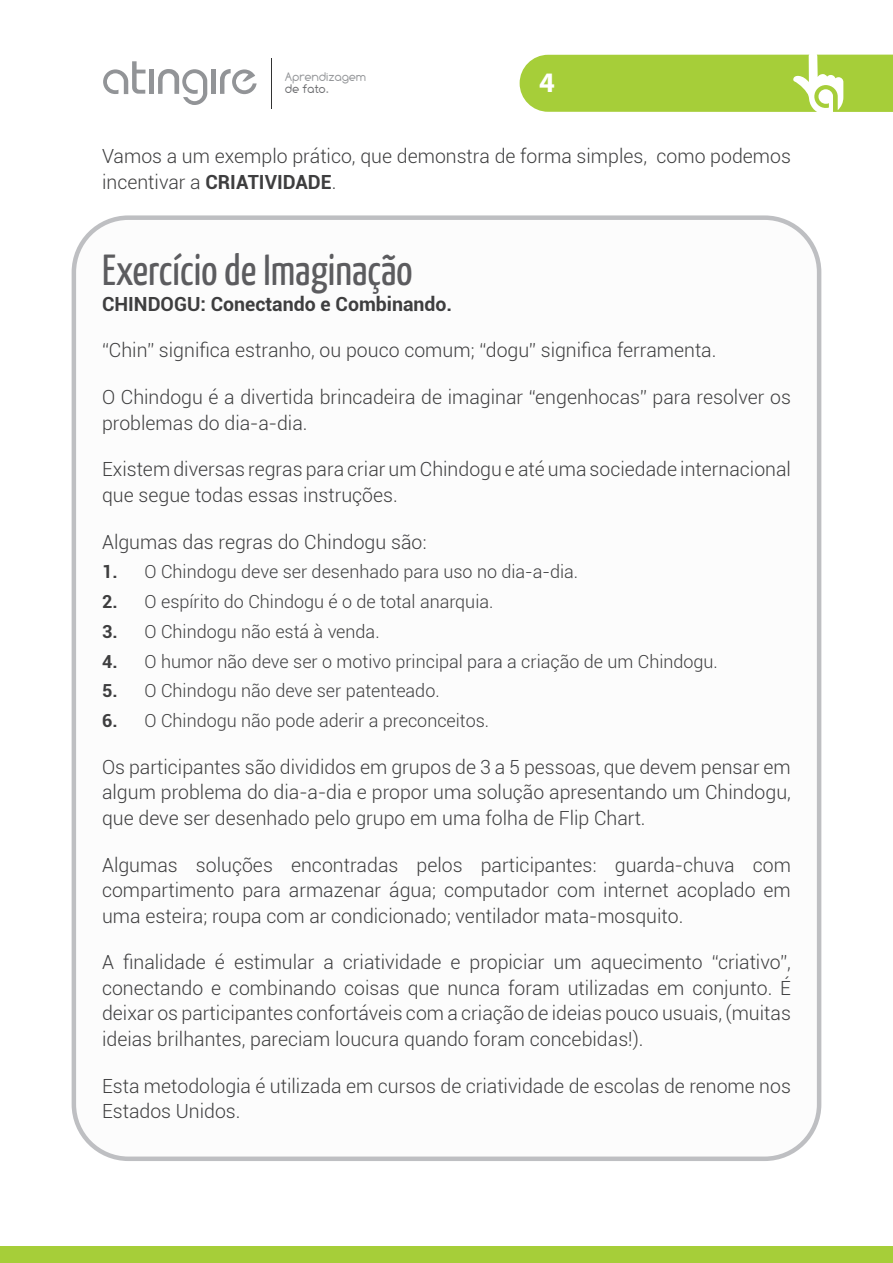
<style>
.page{position:relative;width:893px;height:1263px;background:#fff}
.page>*{position:absolute;margin:0;border:0;box-sizing:border-box;transform-origin:0 0}
.subtitulo{font:43.5px "Yanone Kaffeesatz";color:#5c5c5f}
.t1{font:700 28.35px "Myriad Pro";color:#fff}
.corrido{font:300 19.5px/25.5px "Roboto";color:#3e3e3f}
.subtitulo-2{font:700 19.5px "Roboto";color:#3e3e3f}
.t2{font:300 18px "Roboto";color:#3e3e3f}
.t3{font:12.45px/12.3px "Comfortaa";letter-spacing:-.01em;color:#939598}
.s1{color:#6c6d70}
.s2{font-weight:700}
</style>
<div class="page">
<div style="left:0;top:1246px;width:893px;height:17px;background:#a6ce39"></div>
<div style="left:149px;top:70px;width:5px;height:24px;background:#929497"></div>
<svg style="left:103px;top:61px;width:43px;height:33px"></svg>
<svg style="left:220px;top:69px;width:37px;height:25px"></svg>
<div style="left:211px;top:70px;width:5px;height:24px;background:#929497"></div>
<svg style="left:158px;top:69px;width:49px;height:36px"></svg>
<hr style="left:271px;top:58px;width:1px;height:50px;background:#323333">
<svg style="left:520px;top:54px;width:373px;height:58px;background:#add24a"></svg>
<div style="left:72px;top:215px;width:749px;height:946px;border:4px solid #bebfc2;border-radius:55px"></div>
<p class="t3" style="left:285px;top:70px;width:83px">Aprendizagem <span class="s1">de fato</span>.</p>
<h2 class="t1" style="left:539px;top:64px;width:17px">4</h2>
<p class="corrido" style="left:102px;top:143px;width:690px">Vamos a um exemplo prático, que demonstra de forma simples, como podemos incentivar a <span class="s2">CRIATIVIDADE</span>.</p>
<p class="subtitulo" style="left:102px;top:243px;width:312px">Exercício de Imaginação</p>
<p class="subtitulo-2" style="left:102px;top:290px;width:352px">CHINDOGU: Conectando e Combinando.</p>
<p class="corrido" style="left:102px;top:337px;width:616px">“Chin” significa estranho, ou pouco comum; “dogu” significa ferramenta.</p>
<p class="corrido" style="left:102px;top:384px;width:690px">O Chindogu é a divertida brincadeira de imaginar “engenhocas” para resolver os problemas do dia-a-dia.</p>
<p class="corrido" style="left:102px;top:456px;width:690px">Existem diversas regras para criar um Chindogu e até uma sociedade internacional que segue todas essas instruções.</p>
<p class="corrido" style="left:102px;top:528px;width:326px">Algumas das regras do Chindogu são:</p>
<p class="t2" style="left:102px;top:559px;width:478px"><span class="s2">1.</span> O Chindogu deve ser desenhado para uso no dia-a-dia.</p>
<p class="t2" style="left:102px;top:589px;width:393px"><span class="s2">2.</span> O espírito do Chindogu é o de total anarquia.</p>
<p class="t2" style="left:102px;top:619px;width:279px"><span class="s2">3.</span> O Chindogu não está à venda.</p>
<p class="t2" style="left:102px;top:649px;width:617px"><span class="s2">4.</span> O humor não deve ser o motivo principal para a criação de um Chindogu.</p>
<p class="t2" style="left:102px;top:678px;width:339px"><span class="s2">5.</span> O Chindogu não deve ser patenteado.</p>
<p class="t2" style="left:102px;top:708px;width:389px"><span class="s2">6.</span> O Chindogu não pode aderir a preconceitos.</p>
<p class="corrido" style="left:102px;top:753px;width:690px;text-align:justify">Os participantes são divididos em grupos de 3 a 5 pessoas, que devem pensar em algum problema do dia-a-dia e propor uma solução apresentando um Chindogu, que deve ser desenhado pelo grupo em uma folha de Flip Chart.</p>
<p class="corrido" style="left:102px;top:851px;width:690px;text-align:justify">Algumas soluções encontradas pelos participantes: guarda-chuva com compartimento para armazenar água; computador com internet acoplado em uma esteira; roupa com ar condicionado; ventilador mata-mosquito.</p>
<p class="corrido" style="left:102px;top:949px;width:690px;text-align:justify">A finalidade é estimular a criatividade e propiciar um aquecimento “criativo”, conectando e combinando coisas que nunca foram utilizadas em conjunto. É deixar os participantes confortáveis com a criação de ideias pouco usuais, (muitas ideias brilhantes, pareciam loucura quando foram concebidas!).</p>
<p class="corrido" style="left:102px;top:1072px;width:690px">Esta metodologia é utilizada em cursos de criatividade de escolas de renome nos<br>Estados Unidos.</p>
</div>
